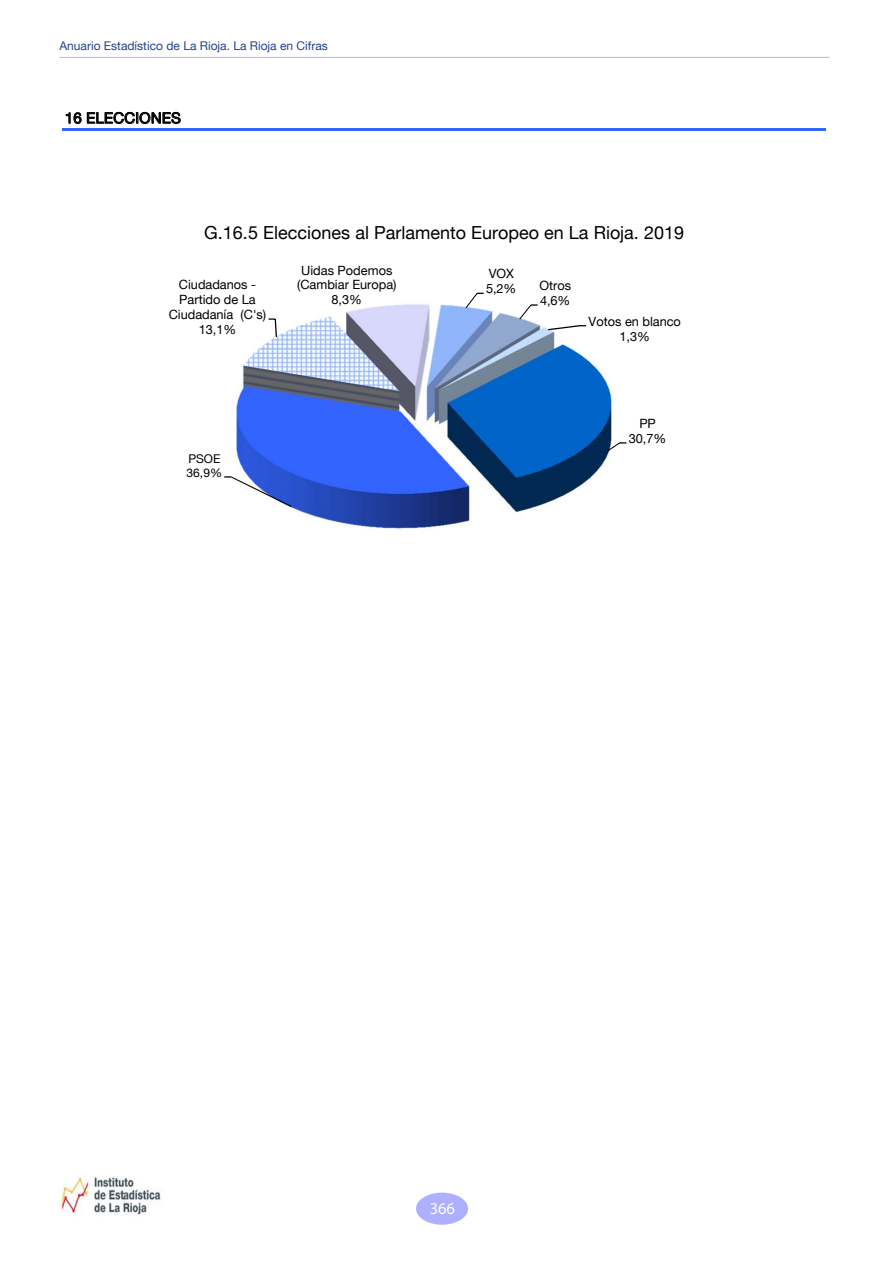
<style>
.page{position:relative;width:893px;height:1263px;background:#fff}
.page>*{position:absolute;margin:0;border:0;box-sizing:border-box;transform-origin:0 0}
.t1{font:18px "Helvetica Neue LT";letter-spacing:.005em;color:#000}
.t2{font:16.5px "Myriad Pro";color:#fff}
.t3{font:15px "Helvetica Neue LT";letter-spacing:.015em;color:#000}
.t4{font:12.75px/15px "Helvetica Neue LT";letter-spacing:-.005em;color:#000;text-align:center}
.t5{font:12px "Helvetica Neue LT";color:#25408f}
.t6{font:12px/14.1px "Helvetica Neue LT";letter-spacing:-.005em;color:#000}
</style>
<div class="page">
<div style="left:416px;top:1192px;width:52px;height:33px;background:#afafff;border-radius:50%"></div>
<img style="left:61px;top:1176px;width:100px;height:39px">
<hr style="left:60px;top:57px;width:769px;height:1px;background:#afafff">
<svg style="left:66px;top:112px;width:15px;height:12px"></svg>
<svg style="left:87px;top:112px;width:94px;height:12px"></svg>
<hr style="left:62px;top:128px;width:763px;height:2px;background:#3365ff">
<img style="left:290px;top:507px;width:245px;height:22px">
<svg style="left:224px;top:293px;width:402px;height:214px"></svg>
<p class="t5" style="left:60px;top:39px;width:270px">Anuario Estadístico de La Rioja. La Rioja en Cifras</p>
<p class="t3" style="left:65px;top:109px;width:117px">16 ELECCIONES</p>
<p class="t1" style="left:204px;top:222px;width:482px">G.16.5 Elecciones al Parlamento Europeo en La Rioja. 2019</p>
<p class="t4" style="left:169px;top:277px;width:99px">Ciudadanos -<br>Partido de La<br>Ciudadanía (C's)<br>13,1%</p>
<p class="t6" style="left:187px;top:451px;width:37px">PSOE<br>36,9%</p>
<p class="t4" style="left:297px;top:262px;width:101px">Uidas Podemos (Cambiar Europa)<br>8,3%</p>
<p class="t4" style="left:486px;top:266px;width:32px;text-align:left">VOX<br>5,2%</p>
<p class="t4" style="left:539px;top:278px;width:33px;text-align:left">Otros<br>4,6%</p>
<p class="t4" style="left:589px;top:314px;width:94px">Votos en blanco<br>1,3%</p>
<p class="t4" style="left:629px;top:416px;width:39px">PP<br>30,7%</p>
<p class="t2" style="left:430px;top:1198px;width:27px">366</p>
</div>
